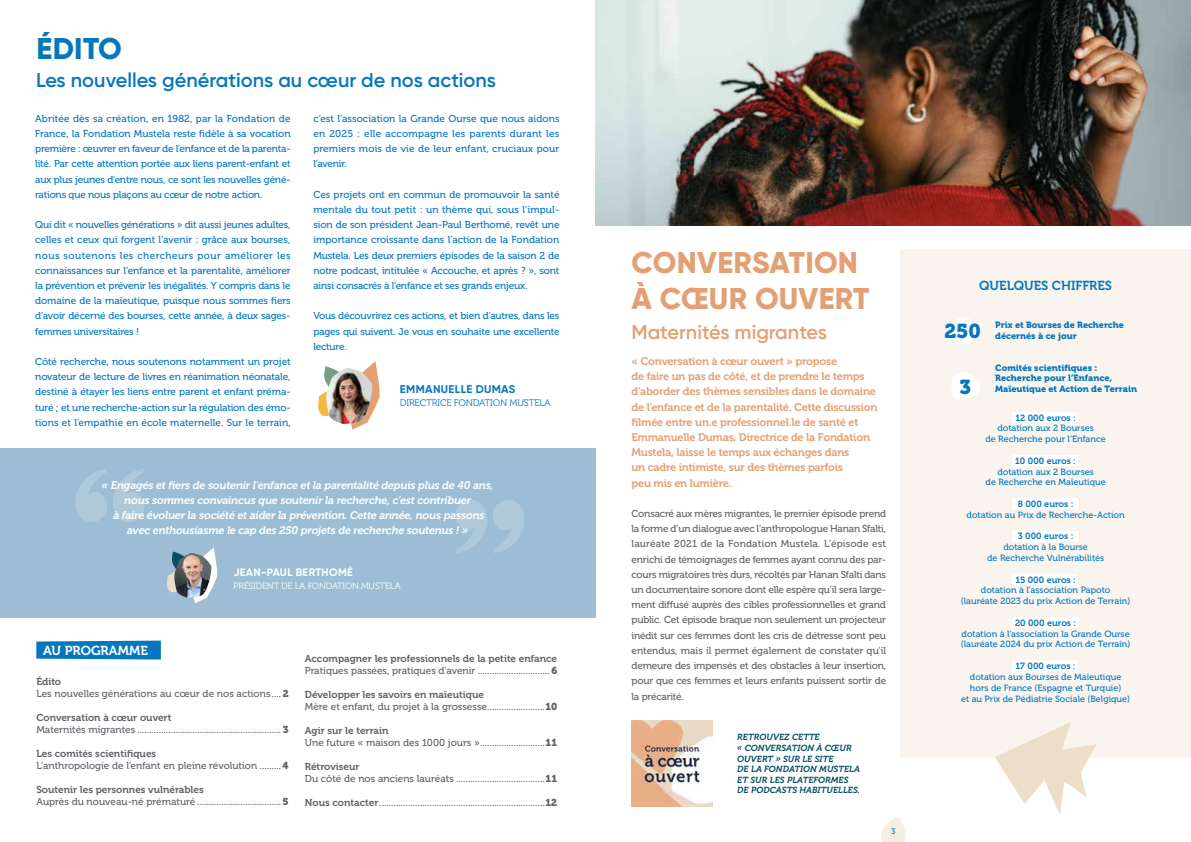
<style>
.page{position:relative;width:1191px;height:842px;background:#fff}
.page>*{position:absolute;margin:0;border:0;box-sizing:border-box;transform-origin:0 0}
.t1{font:800 30px/36px "Gilroy";letter-spacing:.01em;color:#e3a074}
.t2{font:800 30px "Gilroy";letter-spacing:.01em;color:#0777bd}
.t3{font:600 20px "Gilroy";color:#0777bd}
.t4{font:600 20px "Gilroy";color:#e3a074}
.t5{font:20px "Museo 900";color:#0777bd}
.t6{font:13px "Museo 700";color:#0777bd}
.t7{font:13px "Museo 700";color:#fff}
.t8{font:700 11.2px "Gilroy";letter-spacing:.03em;color:#0777bd}
.t9{font:11px/15.2px "Museo 700";letter-spacing:-.02em;color:#e3a074}
.t10{font:italic 11px/15.2px "Museo 700";letter-spacing:-.02em;color:#fff;text-align:center}
.t11{font:700 10.8px "Gilroy";letter-spacing:.03em;color:#fff}
.t12{font:10px/15.2px "Museo 500";letter-spacing:-.015em;color:#0777bd;text-align:justify}
.t13{font:10px/15.2px "Museo 500";color:#606268;text-align:justify}
.t14{font:10px "Museo 700";color:#606268}
.t15{font:9.5px "Museo 300";letter-spacing:-.02em;color:#0777bd}
.t16{font:9.1px "Museo 300";letter-spacing:-.02em;color:#fff}
.t17{font:9px/10.8px "Museo 500";color:#0777bd;text-align:center}
.t18{font:9px/10.8px "Museo 900";color:#0777bd}
.t19{font:9px "Museo 700";color:#0777bd}
.t20{font:italic 8.8px/10.5px "Museo 700";color:#054e65}
.t21{font:8px "Museo 500";color:#0777bd}
.s1{font-family:"Museo 900"}
.s2{font-family:"Museo 700"}
</style>
<div class="page">
<svg style="left:881px;top:817px;width:24px;height:25px"></svg>
<div style="left:900px;top:249px;width:291px;height:509px;background:#f9f5ee"></div>
<svg style="left:951px;top:372px;width:29px;height:28px"></svg>
<div style="left:1012px;top:412px;width:65px;height:11px;background:#fff"></div>
<div style="left:1012px;top:455px;width:65px;height:11px;background:#fff"></div>
<div style="left:1012px;top:498px;width:65px;height:11px;background:#fff"></div>
<div style="left:1012px;top:531px;width:65px;height:10px;background:#fff"></div>
<div style="left:1012px;top:574px;width:65px;height:11px;background:#fff"></div>
<div style="left:1012px;top:617px;width:65px;height:11px;background:#fff"></div>
<div style="left:1012px;top:660px;width:65px;height:11px;background:#fff"></div>
<img style="left:631px;top:721px;width:81px;height:85px">
<img style="left:595px;top:0;width:596px;height:226px">
<svg style="left:995px;top:722px;width:101px;height:92px"></svg>
<svg style="left:951px;top:317px;width:29px;height:28px"></svg>
<div style="left:0;top:449px;width:595px;height:169px;background:#9cbdd3"></div>
<div style="left:36px;top:641px;width:125px;height:18px;background:#0777bd"></div>
<svg style="left:493px;top:500px;width:31px;height:53px"></svg>
<svg style="left:456px;top:500px;width:31px;height:53px"></svg>
<svg style="left:76px;top:469px;width:31px;height:53px"></svg>
<svg style="left:113px;top:469px;width:31px;height:53px"></svg>
<svg style="left:318px;top:361px;width:62px;height:69px"></svg>
<img style="left:326px;top:368px;width:46px;height:56px">
<svg style="left:167px;top:547px;width:51px;height:56px"></svg>
<img style="left:174px;top:553px;width:37px;height:45px">
<h1 class="t2" style="left:36px;top:30px;width:87px">ÉDITO</h1>
<h2 class="t3" style="left:36px;top:67px;width:461px">Les nouvelles générations au cœur de nos actions</h2>
<p class="t12" style="left:35px;top:111px;width:257px">Abritée dès sa création, en 1982, par la Fondation de France, la Fondation Mustela reste fidèle à sa vocation première : œuvrer en faveur de l’enfance et de la parenta&shy;lité. Par cette attention portée aux liens parent-enfant et aux plus jeunes d’entre nous, ce sont les nouvelles géné&shy;rations que nous plaçons au cœur de notre action.</p>
<p class="t12" style="left:35px;top:217px;width:257px">Qui dit « nouvelles générations » dit aussi jeunes adultes, celles et ceux qui forgent l’avenir : grâce aux bourses, nous soutenons les chercheurs pour améliorer les connaissances sur l’enfance et la parentalité, améliorer la prévention et prévenir les inégalités. Y compris dans le domaine de la maïeutique, puisque nous sommes fiers d’avoir décerné des bourses, cette année, à deux sages&shy;femmes universitaires !</p>
<p class="t12" style="left:35px;top:354px;width:257px">Côté recherche, nous soutenons notamment un projet novateur de lecture de livres en réanimation néonatale, destiné à étayer les liens entre parent et enfant préma&shy;turé ; et une recherche-action sur la régulation des émo&shy;tions et l’empathie en école maternelle. Sur le terrain,</p>
<p class="t12" style="left:313px;top:111px;width:248px">c’est l’association la Grande Ourse que nous aidons en 2025 : elle accompagne les parents durant les premiers mois de vie de leur enfant, cruciaux pour l’avenir.</p>
<p class="t12" style="left:313px;top:187px;width:248px">Ces projets ont en commun de promouvoir la santé mentale du tout petit : un thème qui, sous l’impul&shy;sion de son président Jean-Paul Berthomé, revêt une importance croissante dans l’action de la Fondation Mustela. Les deux premiers épisodes de la saison 2 de notre podcast, intitulée « Accouche, et après ? », sont ainsi consacrés à l’enfance et ses grands enjeux.</p>
<p class="t12" style="left:313px;top:309px;width:248px">Vous découvrirez ces actions, et bien d’autres, dans les pages qui suivent. Je vous en souhaite une excellente lecture.</p>
<p class="t8" style="left:400px;top:382px;width:117px">EMMANUELLE DUMAS</p>
<p class="t15" style="left:400px;top:398px;width:152px">DIRECTRICE FONDATION MUSTELA</p>
<p class="t10" style="left:102px;top:477px;width:393px">« Engagés et fiers de soutenir l’enfance et la parentalité depuis plus de 40 ans, nous sommes convaincus que soutenir la recherche, c’est contribuer<br>à faire évoluer la société et aider la prévention. Cette année, nous passons avec enthousiasme le cap des 250 projets de recherche soutenus ! »</p>
<p class="t11" style="left:233px;top:565px;width:121px">JEAN-PAUL BERTHOMÉ</p>
<p class="t16" style="left:233px;top:581px;width:169px">PRÉSIDENT DE LA FONDATION MUSTELA</p>
<h3 class="t7" style="left:43px;top:643px;width:106px">AU PROGRAMME</h3>
<p class="t14" style="left:36px;top:676px;width:26px">Édito</p>
<p class="t13" style="left:36px;top:686px;width:254px">Les nouvelles générations au cœur de nos actions.... <span class="s1">2</span></p>
<p class="t14" style="left:36px;top:712px;width:137px">Conversation à cœur ouvert</p>
<p class="t13" style="left:36px;top:722px;width:254px">Maternités migrantes ............................................................ <span class="s1">3</span></p>
<p class="t14" style="left:36px;top:748px;width:121px">Les comités scientifiques</p>
<p class="t13" style="left:36px;top:758px;width:254px">L’anthropologie de l’enfant en pleine révolution .........<span class="s1">4</span></p>
<p class="t14" style="left:36px;top:784px;width:169px">Soutenir les personnes vulnérables</p>
<p class="t13" style="left:36px;top:794px;width:254px">Auprès du nouveau-né prématuré ...................................<span class="s1">5</span></p>
<p class="t14" style="left:305px;top:653px;width:254px">Accompagner les professionnels de la petite enfance</p>
<p class="t13" style="left:305px;top:663px;width:254px">Pratiques passées, pratiques d’avenir .............................. <span class="s1">6</span></p>
<p class="t14" style="left:305px;top:689px;width:181px">Développer les savoirs en maïeutique</p>
<p class="t13" style="left:305px;top:699px;width:254px">Mère et enfant, du projet à la grossesse........................<span class="s1">10</span></p>
<p class="t14" style="left:305px;top:725px;width:85px">Agir sur le terrain</p>
<p class="t13" style="left:305px;top:735px;width:254px">Une future « maison des 1000 jours »...........................<span class="s1">11</span></p>
<p class="t14" style="left:305px;top:761px;width:56px">Rétroviseur</p>
<p class="t13" style="left:305px;top:771px;width:254px">Du côté de nos anciens lauréats .....................................<span class="s1">11</span></p>
<p class="t13" style="left:305px;top:795px;width:254px"><span class="s2">Nous contacter</span>.....................................................................<span class="s1">12</span></p>
<h1 class="t1" style="left:631px;top:244px;width:239px">CONVERSATION<br>À CŒUR OUVERT</h1>
<h2 class="t4" style="left:631px;top:319px;width:197px">Maternités migrantes</h2>
<p class="t9" style="left:631px;top:354px;width:248px">« Conversation à cœur ouvert » propose<br>de faire un pas de côté, et de prendre le temps d’aborder des thèmes sensibles dans le domaine de l’enfance et de la parentalité. Cette discussion filmée entre un.e professionnel.le de santé et Emmanuelle Dumas, Directrice de la Fondation Mustela, laisse le temps aux échanges dans<br>un cadre intimiste, sur des thèmes parfois<br>peu mis en lumière.</p>
<p class="t13" style="left:631px;top:506px;width:256px">Consacré aux mères migrantes, le premier épisode prend la forme d’un dialogue avec l’anthropologue Hanan Sfalti, lauréate 2021 de la Fondation Mustela. L’épisode est enrichi de témoignages de femmes ayant connu des par&shy;cours migratoires très durs, récoltés par Hanan Sfalti dans un documentaire sonore dont elle espère qu’il sera large&shy;ment diffusé auprès des cibles professionnelles et grand public. Cet épisode braque non seulement un projecteur inédit sur ces femmes dont les cris de détresse sont peu entendus, mais il permet également de constater qu’il demeure des impensés et des obstacles à leur insertion, pour que ces femmes et leurs enfants puissent sortir de la précarité.</p>
<p class="t20" style="left:737px;top:732px;width:124px">RETROUVEZ CETTE<br>« CONVERSATION À CŒUR<br>OUVERT » SUR LE SITE<br>DE LA FONDATION MUSTELA<br>ET SUR LES PLATEFORMES<br>DE PODCASTS HABITUELLES.</p>
<p class="t21" style="left:891px;top:827px;width:6px">3</p>
<h3 class="t6" style="left:979px;top:278px;width:134px">QUELQUES CHIFFRES</h3>
<p class="t18" style="left:995px;top:320px;width:130px">Prix et Bourses de Recherche</p>
<h2 class="t5" style="left:944px;top:320px;width:38px">250</h2>
<p class="t18" style="left:995px;top:331px;width:83px">décernés à ce jour</p>
<h2 class="t5" style="left:959px;top:375px;width:13px">3</h2>
<p class="t18" style="left:995px;top:362px;width:143px">Comités scientifiques :<br>Recherche pour l’Enfance,<br>Maïeutique et Action de Terrain</p>
<p class="t19" style="left:1015px;top:412px;width:62px">12 000 euros :</p>
<p class="t17" style="left:985px;top:423px;width:122px">dotation aux 2 Bourses<br>de Recherche pour l’Enfance</p>
<p class="t19" style="left:1015px;top:456px;width:62px">10 000 euros :</p>
<p class="t17" style="left:985px;top:466px;width:122px">dotation aux 2 Bourses<br>de Recherche en Maïeutique</p>
<p class="t19" style="left:1017px;top:499px;width:57px">8 000 euros :</p>
<p class="t17" style="left:966px;top:509px;width:159px">dotation au Prix de Recherche-Action</p>
<p class="t19" style="left:1018px;top:531px;width:57px">3 000 euros :</p>
<p class="t17" style="left:987px;top:542px;width:118px">dotation à la Bourse<br>de Recherche Vulnérabilités</p>
<p class="t19" style="left:1015px;top:574px;width:62px">15 000 euros :</p>
<p class="t17" style="left:960px;top:585px;width:171px">dotation à l’association Papoto<br>(lauréate 2023 du prix Action de Terrain)</p>
<p class="t19" style="left:1015px;top:618px;width:63px">20 000 euros :</p>
<p class="t17" style="left:960px;top:628px;width:171px;text-align:left">dotation à l’association la Grande Ourse (lauréate 2024 du prix Action de Terrain)</p>
<p class="t19" style="left:1015px;top:661px;width:62px">17 000 euros :</p>
<p class="t17" style="left:961px;top:671px;width:170px">dotation aux Bourses de Maïeutique hors de France (Espagne et Turquie)<br>et au Prix de Pédiatrie Sociale (Belgique)</p>
</div>
